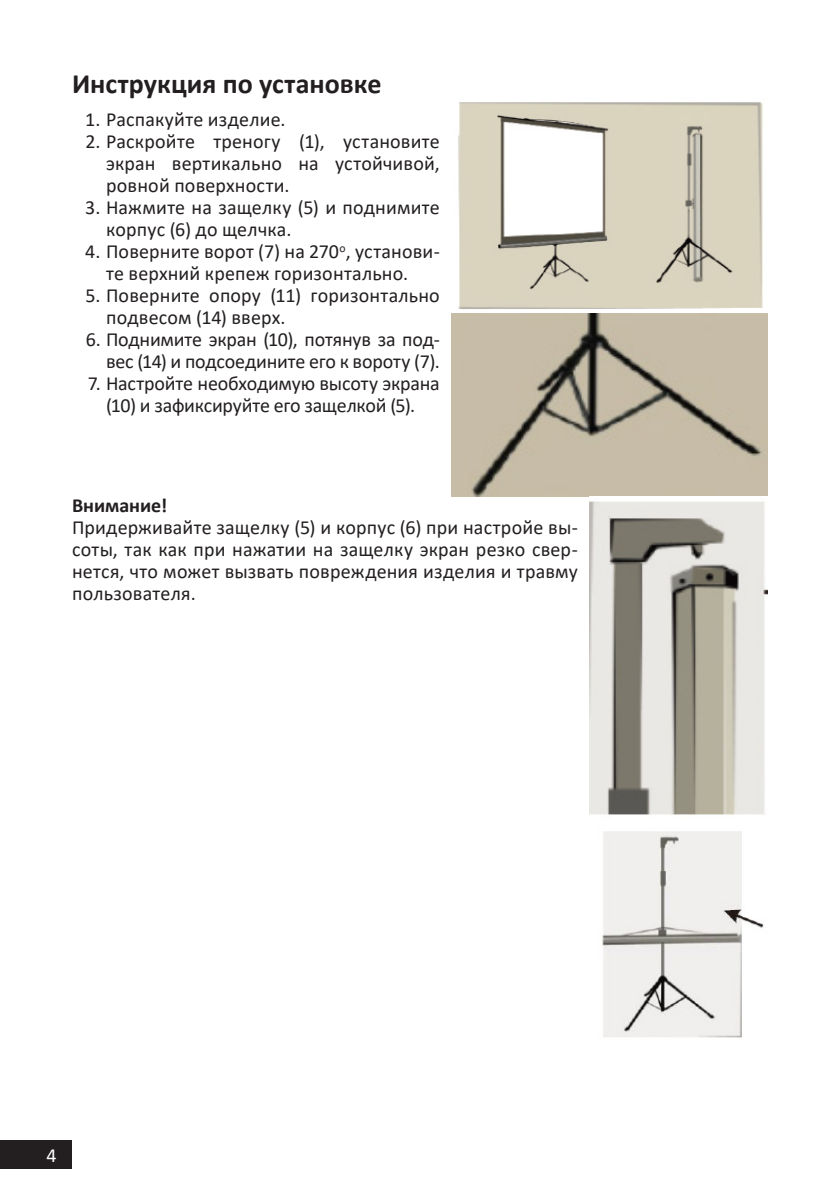
<style>
.page{position:relative;width:840px;height:1191px;background:#fff}
.page>*{position:absolute;margin:0;border:0;box-sizing:border-box;transform-origin:0 0}
.Заголовок_14{font:700 28px "Calibri";color:#231f20}
.t1{font:20px/22px "Calibri";letter-spacing:.005em;color:#231f20;text-align:justify}
.t2{font:700 20px "Calibri";color:#231f20}
.t3{font:20px "Calibri";color:#fff}
</style>
<div class="page">
<div style="left:0;top:1140px;width:72px;height:29px;background:#231f20"></div>
<img style="left:458px;top:102px;width:305px;height:207px">
<img style="left:451px;top:313px;width:316px;height:184px">
<img style="left:589px;top:501px;width:178px;height:537px">
<p class="Заголовок_14" style="left:72px;top:64px;width:311px">Инструкция по установке</p>
<p class="t1" style="left:85px;top:108px;width:201px">1. Распакуйте изделие.</p>
<p class="t1" style="left:106px;top:130px;width:335px;text-indent:-21px">2. Раскройте треногу (1), установите экран вертикально на устойчивой, ровной поверхности.</p>
<p class="t1" style="left:106px;top:196px;width:335px;text-indent:-21px">3. Нажмите на защелку (5) и поднимите корпус (6) до щелчка.</p>
<p class="t1" style="left:85px;top:240px;width:356px;text-align:center">4. Поверните ворот (7) на 270<sup>о</sup>, установи&shy;те верхний крепеж горизонтально.</p>
<p class="t1" style="left:106px;top:284px;width:335px;text-indent:-21px">5. Поверните опору (11) горизонтально подвесом (14) вверх.</p>
<p class="t1" style="left:86px;top:328px;width:355px;text-align:right">6. Поднимите экран (10), потянув за под&shy;вес (14) и подсоедините его к вороту (7).</p>
<p class="t1" style="left:88px;top:372px;width:353px;text-align:center">7. Настройте необходимую высоту экрана (10) и зафиксируйте его защелкой (5).</p>
<p class="t2" style="left:72px;top:491px;width:97px">Внимание!</p>
<p class="t1" style="left:72px;top:515px;width:507px">Придерживайте защелку (5) и корпус (6) при настройе вы&shy;соты, так как при нажатии на защелку экран резко свер&shy;нется, что может вызвать повреждения изделия и травму пользователя.</p>
<p class="t3" style="left:47px;top:1142px;width:12px">4</p>
</div>
